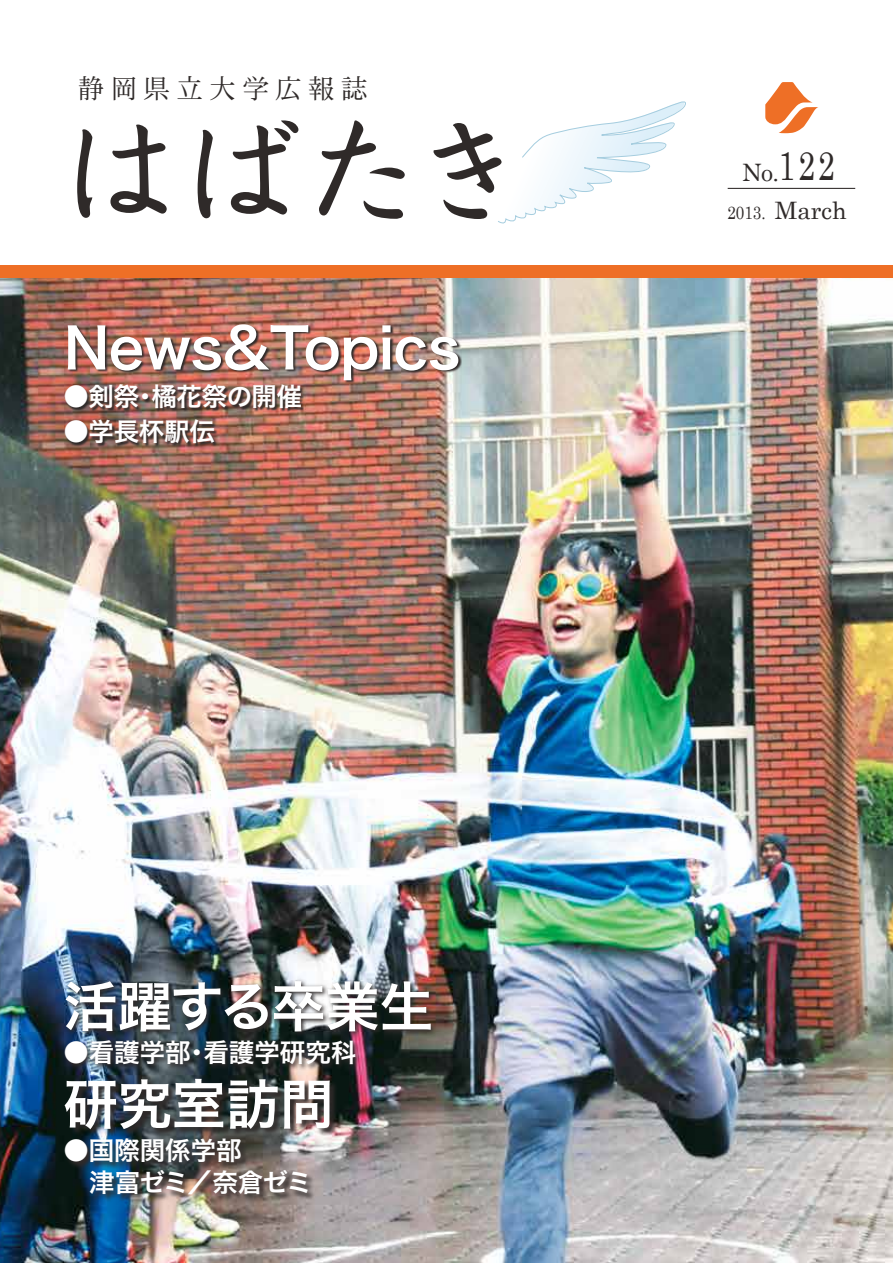
<style>
.page{position:relative;width:893px;height:1263px;background:#fff}
.page>*{position:absolute;margin:0;border:0;box-sizing:border-box;transform-origin:0 0}
.t1{font:500 116.85px "Kyoka ICA Pro";color:#2f2a29}
.t2{font:55.5px "Hira Kaku Pro W6";letter-spacing:-.01em;color:#fff}
.t3{font:54px "Hira Kaku Pro W6";color:#fff}
.t4{font:27px "DFHS Mincho Std W3";letter-spacing:.22em;color:#2f2a29}
.t5{font:25.5px/32px "Hira Kaku Pro W6";color:#fff}
.t6{font:24px "Century";color:#2f2a29}
.t7{font:18px "Century";color:#2f2a29;scale:.85 1}
.s1{font-size:40.5px}
.s2{font-size:24px}
</style>
<div class="page">
<svg style="left:765px;top:82px;width:53px;height:51px"></svg>
<svg style="left:498px;top:101px;width:188px;height:123px"></svg>
<img style="left:0;top:278px;width:893px;height:985px">
<div style="left:0;top:265px;width:893px;height:13px;background:#ee6f26"></div>
<img style="left:65px;top:325px;width:397px;height:122px">
<img style="left:63px;top:979px;width:374px;height:92px">
<img style="left:65px;top:1078px;width:274px;height:125px">
<hr style="left:728px;top:188px;width:127px;height:1px;background:#2f2a29">
<p class="t4" style="left:78px;top:74px;width:292px">静岡県立大学広報誌</p>
<h1 class="t1" style="left:59px;top:81px;width:471px">はばたき</h1>
<h2 class="t2" style="left:64px;top:298px;width:398px">News&amp;Topics</h2>
<p class="t5" style="left:63px;top:380px;width:240px">●剣祭・橘花祭の開催</p>
<p class="t5" style="left:63px;top:415px;width:153px">●学長杯駅伝</p>
<h3 class="t3" style="left:64px;top:957px;width:371px">活躍する卒業生</h3>
<p class="t5" style="left:63px;top:1035px;width:294px">●看護学部・看護学研究科</p>
<h3 class="t3" style="left:64px;top:1055px;width:271px">研究室訪問</h3>
<p class="t5" style="left:63px;top:1133px;width:250px">●国際関係学部<br>　津富ゼミ／奈倉ゼミ</p>
<p class="t6" style="left:742px;top:152px;width:95px">No.<span class="s1">122</span></p>
<p class="t7" style="left:727px;top:197px;width:142px">2013. <span class="s2">March</span></p>
</div>
